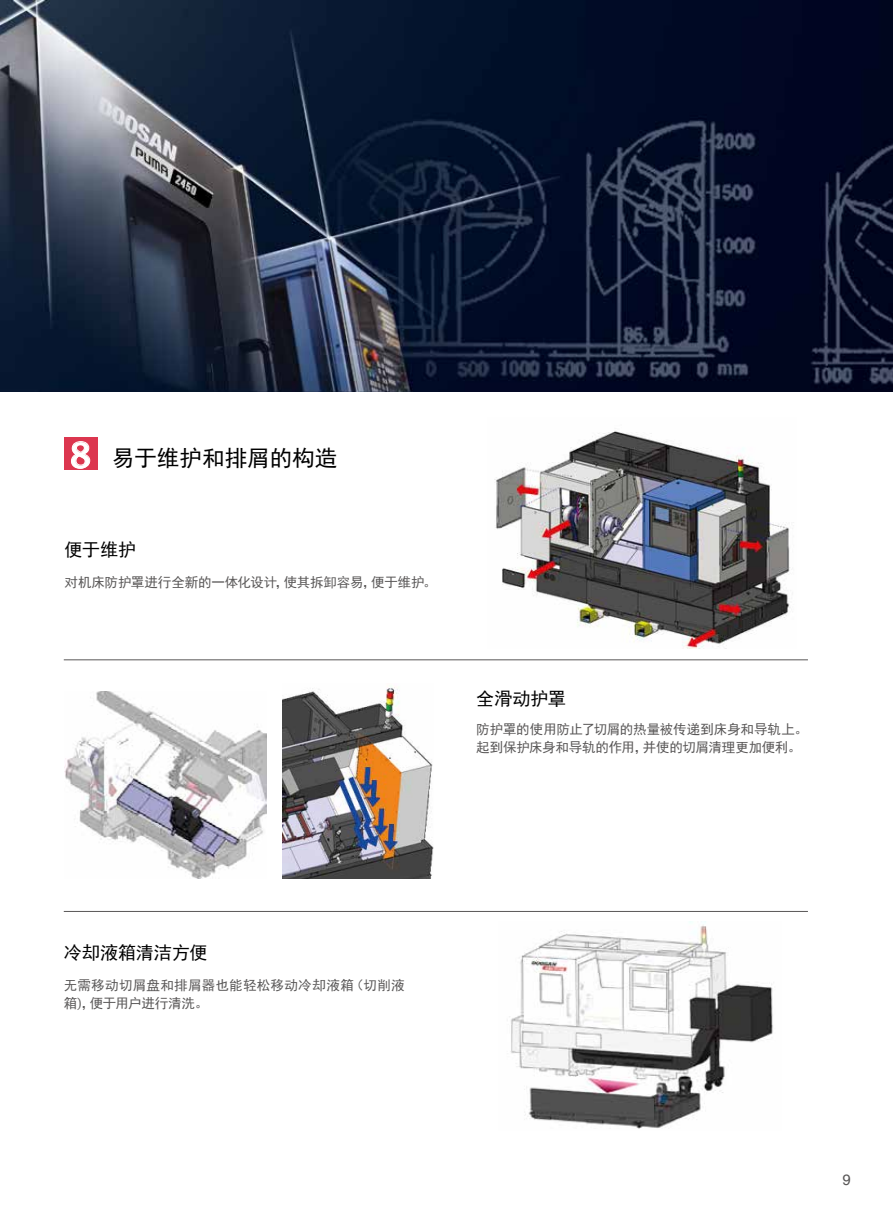
<style>
.page{position:relative;width:893px;height:1212px;background:#fff}
.page>*{position:absolute;margin:0;border:0;box-sizing:border-box;transform-origin:0 0}
.t1{font:38.55px "Meta Medium LF";color:#fff}
.t2{font:22.5px "Sim Hei";color:#000}
.t3{font:18px "Sim Hei";color:#000}
.t4{font:15px "Helvetica";color:#595757}
.t5{font:13.5px/18px "Sim Hei";letter-spacing:-.01em;color:#595757}
.t6{font:13.5px/18px "Sim Hei";letter-spacing:.02em;color:#595757}
.s1{font-family:"Meta Normal LF"}
</style>
<div class="page">
<img style="left:0;top:0;width:893px;height:391px">
<img style="left:65px;top:691px;width:201px;height:187px">
<img style="left:282px;top:687px;width:151px;height:191px">
<img style="left:494px;top:431px;width:296px;height:218px">
<hr style="left:64px;top:659px;width:744px;height:1px;background:#595757">
<hr style="left:64px;top:911px;width:744px;height:1px;background:#595757">
<img style="left:509px;top:922px;width:264px;height:207px">
<div style="left:64px;top:437px;width:33px;height:33px;background:#dc364f"></div>
<svg style="left:71px;top:441px;width:19px;height:28px"></svg>
<h1 class="t1" style="left:70px;top:432px;width:23px">8</h1>
<h2 class="t2" style="left:112px;top:446px;width:226px">易于维护和排屑的构造</h2>
<h3 class="t3" style="left:65px;top:541px;width:73px">便于维护</h3>
<p class="t5" style="left:65px;top:573px;width:374px">对机床防护罩进行全新的一体化设计，使其拆卸容易，便于维护。</p>
<h3 class="t3" style="left:476px;top:690px;width:91px">全滑动护罩</h3>
<p class="t5" style="left:476px;top:720px;width:333px">防护罩的使用防止了切屑的热量被传递到床身和导轨上。起到保护床身和导轨的作用，并使的切屑清理更加便利。</p>
<h3 class="t3" style="left:64px;top:944px;width:145px">冷却液箱清洁方便</h3>
<p class="t6" style="left:64px;top:976px;width:342px">无需移动切屑盘和排屑器也能轻松移动冷却液箱（切削液箱<span class="s1">)</span>，便于用户进行清洗。</p>
<p class="t4" style="left:842px;top:1171px;width:10px">9</p>
</div>
